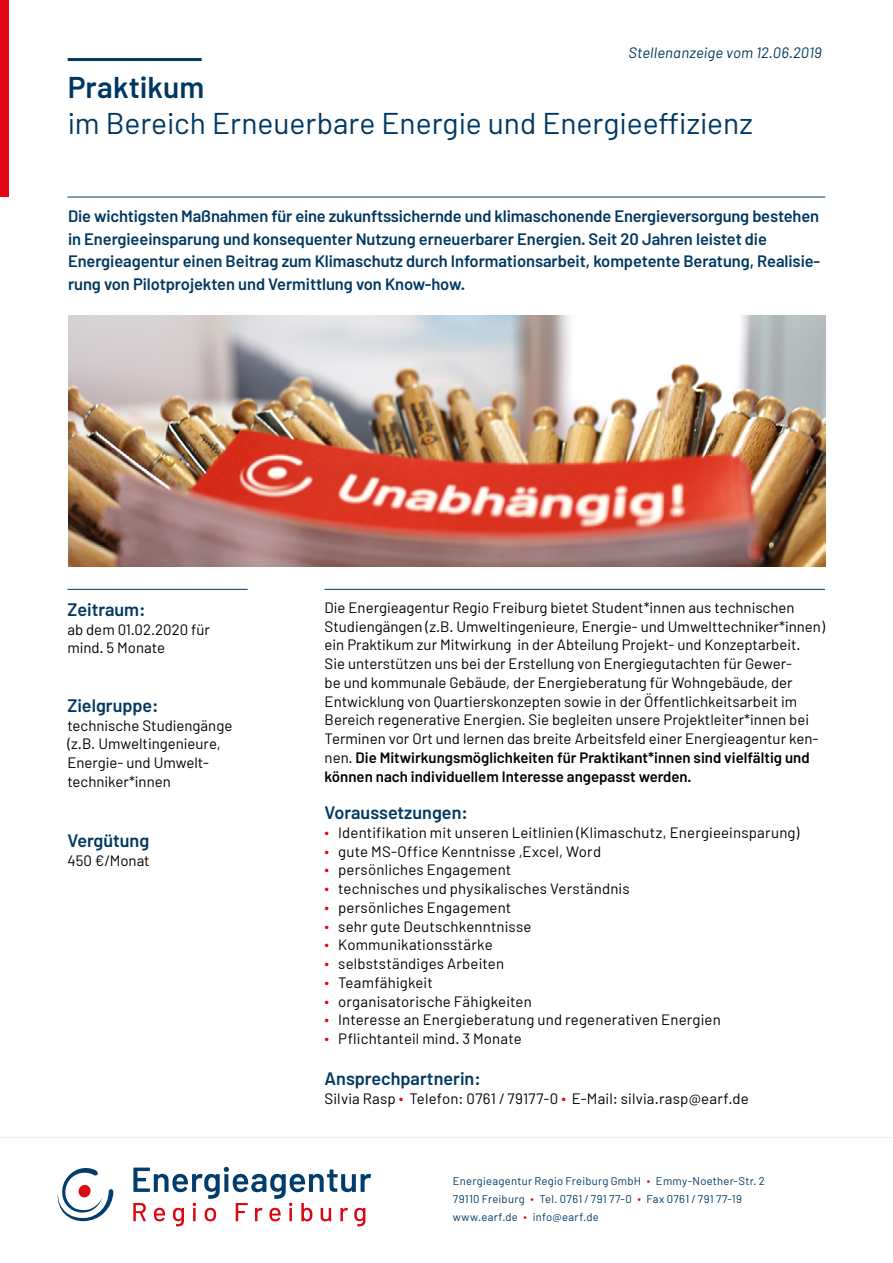
<style>
.page{position:relative;width:893px;height:1263px;background:#fff}
.page>*{position:absolute;margin:0;border:0;box-sizing:border-box;transform-origin:0 0}
.t1{font:30px "Barlow";color:#003761}
.t2{font:600 30px "Barlow";letter-spacing:.005em;color:#003761}
.t3{font:600 18px "Barlow";color:#003761}
.t4{font:600 16.5px/22.5px "Barlow";letter-spacing:-.005em;color:#003761}
.t5{font:15px/18.8px "Barlow";color:#000}
.t6{font:italic 15px "Barlow";letter-spacing:.01em;color:#003761}
.t7{font:11.25px/18px "Barlow";letter-spacing:.025em;color:#003761}
.s1{font-weight:600}
.s2{color:#e30613}
</style>
<div class="page">
<img style="left:68px;top:315px;width:757px;height:251px">
<svg style="left:133px;top:1167px;width:238px;height:59px"></svg>
<svg style="left:58px;top:1168px;width:56px;height:53px"></svg>
<hr style="left:68px;top:58px;width:134px;height:3px;background:#003761">
<hr style="left:0;top:1137px;width:893px;height:1px;background:#ededed">
<hr style="left:67px;top:589px;width:181px;height:1px;background:#003761">
<hr style="left:67px;top:197px;width:758px;height:1px;background:#003761">
<hr style="left:325px;top:589px;width:500px;height:1px;background:#003761">
<div style="left:0;top:0;width:9px;height:197px;background:#e30613"></div>
<p class="t6" style="left:628px;top:44px;width:195px">Stellenanzeige vom 12.06.2019</p>
<h1 class="t2" style="left:68px;top:69px;width:138px">Praktikum</h1>
<h1 class="t1" style="left:68px;top:105px;width:687px">im Bereich Erneuerbare Energie und Energieeffizienz</h1>
<p class="t4" style="left:68px;top:205px;width:754px">Die wichtigsten Maßnahmen für eine zukunftssichernde und klimaschonende Energieversorgung bestehen in Energieeinsparung und konsequenter Nutzung erneuerbarer Energien. Seit 20 Jahren leistet die Energieagentur einen Beitrag zum Klimaschutz durch Informationsarbeit, kompetente Beratung, Realisie&shy;rung von Pilotprojekten und Vermittlung von Know-how.</p>
<p class="t3" style="left:67px;top:598px;width:80px">Zeitraum:</p>
<p class="t5" style="left:67px;top:619px;width:144px">ab dem 01.02.2020 für mind. 5 Monate</p>
<p class="t3" style="left:67px;top:694px;width:93px">Zielgruppe:</p>
<p class="t5" style="left:67px;top:715px;width:167px">technische Studiengänge (z.B. Umweltingenieure,<br>Energie- und Umwelt&shy;techniker*innen</p>
<p class="t3" style="left:67px;top:829px;width:83px">Vergütung</p>
<p class="t5" style="left:67px;top:850px;width:84px">450 €/Monat</p>
<p class="t5" style="left:325px;top:598px;width:502px">Die Energieagentur Regio Freiburg bietet Student*innen aus technischen Studiengängen (z.B. Umweltingenieure, Energie- und Umwelttechniker*innen) ein Praktikum zur Mitwirkung in der Abteilung Projekt- und Konzeptarbeit.<br>Sie unterstützen uns bei der Erstellung von Energiegutachten für Gewer-<br>be und kommunale Gebäude, der Energieberatung für Wohngebäude, der Entwicklung von Quartierskonzepten sowie in der Öffentlichkeitsarbeit im Bereich regenerative Energien. Sie begleiten unsere Projektleiter*innen bei Terminen vor Ort und lernen das breite Arbeitsfeld einer Energieagentur ken&shy;nen. <span class="s1">Die Mitwirkungsmöglichkeiten für Praktikant*innen sind vielfältig und können nach individuellem Interesse angepasst werden.</span></p>
<p class="t3" style="left:325px;top:801px;width:145px">Voraussetzungen:</p>
<p class="t5" style="left:325px;top:823px;width:476px"><span class="s2">∙</span> Identifikation mit unseren Leitlinien (Klimaschutz, Energieeinsparung) <span class="s2">∙</span> gute MS-Office Kenntnisse ,Excel, Word<br><span class="s2">∙</span> persönliches Engagement<br><span class="s2">∙</span> technisches und physikalisches Verständnis<br><span class="s2">∙</span> persönliches Engagement<br><span class="s2">∙</span> sehr gute Deutschkenntnisse<br><span class="s2">∙</span> Kommunikationsstärke<br><span class="s2">∙</span> selbstständiges Arbeiten<br><span class="s2">∙</span> Teamfähigkeit<br><span class="s2">∙</span> organisatorische Fähigkeiten<br><span class="s2">∙</span> Interesse an Energieberatung und regenerativen Energien<br><span class="s2">∙</span> Pflichtanteil mind. 3 Monate</p>
<p class="t3" style="left:325px;top:1068px;width:158px">Ansprechpartnerin:</p>
<p class="t5" style="left:325px;top:1089px;width:426px">Silvia Rasp <span class="s2">∙</span> Telefon: 0761 / 79177-0 <span class="s2">∙</span> E-Mail: silvia.rasp@earf.de</p>
<p class="t7" style="left:453px;top:1171px;width:313px">Energieagentur Regio Freiburg GmbH <span class="s2">∙</span> Emmy-Noether-Str. 2<br>79110 Freiburg <span class="s2">∙</span> Tel. 0761 / 791 77-0 <span class="s2">∙</span> Fax 0761 / 791 77-19 www.earf.de <span class="s2">∙</span> info@earf.de</p>
</div>
